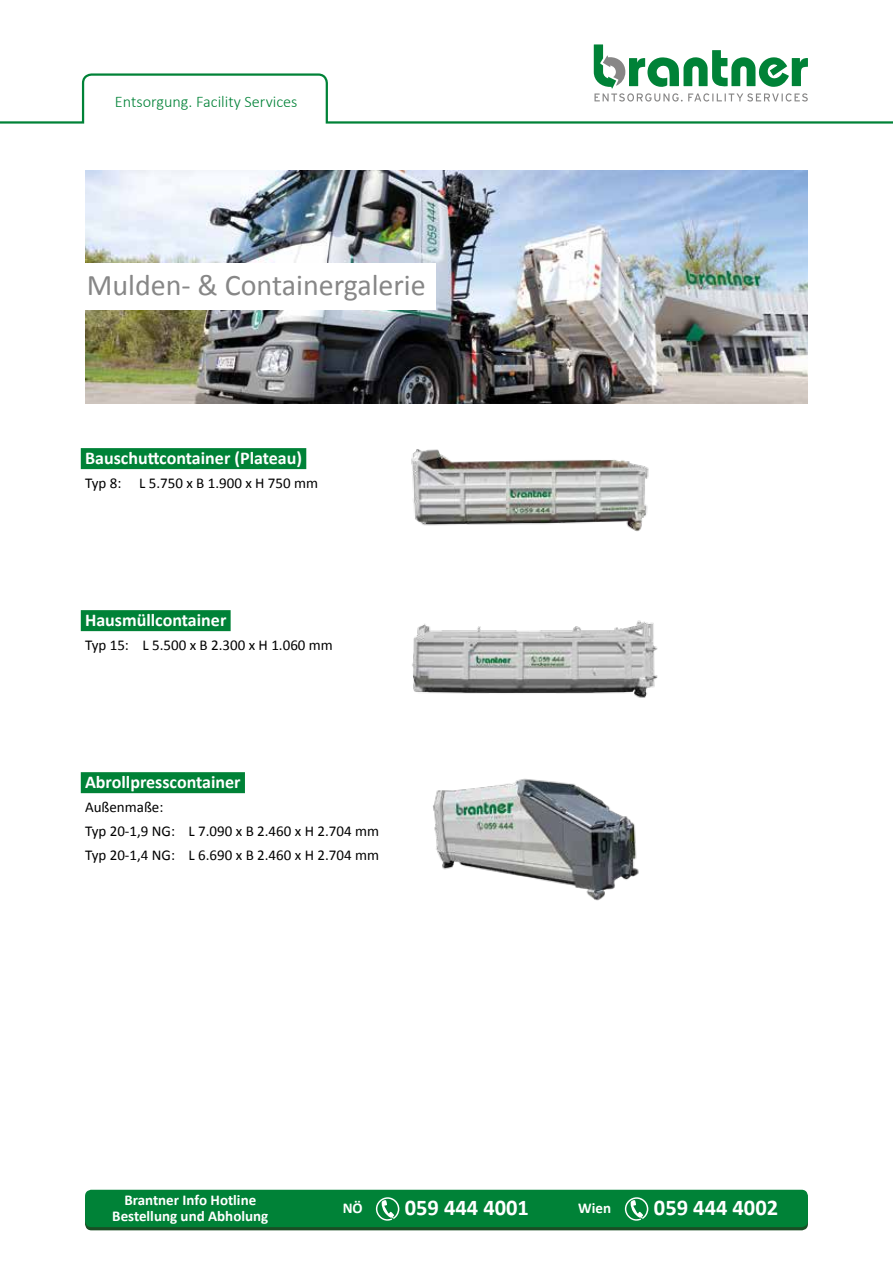
<style>
.page{position:relative;width:893px;height:1263px;background:#fff}
.page>*{position:absolute;margin:0;border:0;box-sizing:border-box;transform-origin:0 0}
.t1{font:30px "Calibri";color:#878787}
.t2{font:700 22.5px "Calibri";color:#fff}
.t3{font:700 18px "Calibri";color:#fff}
.t4{font:300 16.2px "Calibri";color:#008237}
.t5{font:15px/23.7px "Calibri";color:#000}
.t6{font:700 15px/16.5px "Calibri";color:#fff;text-align:center}
</style>
<div class="page">
<svg style="left:0;top:72px;width:893px;height:52px"></svg>
<svg style="left:594px;top:44px;width:214px;height:58px"></svg>
<div style="left:81px;top:448px;width:225px;height:21px;background:#008237"></div>
<div style="left:81px;top:610px;width:150px;height:21px;background:#008237"></div>
<div style="left:81px;top:772px;width:164px;height:21px;background:#008237"></div>
<img style="left:85px;top:170px;width:723px;height:234px">
<div style="left:83px;top:263px;width:353px;height:47px;background:#fff"></div>
<img style="left:433px;top:778px;width:206px;height:123px">
<img style="left:411px;top:449px;width:238px;height:82px">
<img style="left:412px;top:620px;width:246px;height:78px">
<div style="left:85px;top:1193px;width:723px;height:37px;background:#1a4e24;border-radius:6px"></div>
<div style="left:85px;top:1190px;width:723px;height:37px;background:#008237;border-radius:6px"></div>
<svg style="left:376px;top:1197px;width:23px;height:24px"></svg>
<svg style="left:625px;top:1197px;width:23px;height:24px"></svg>
<p class="t4" style="left:115px;top:92px;width:184px">Entsorgung. Facility Services</p>
<h1 class="t1" style="left:87px;top:266px;width:340px">Mulden- &amp; Containergalerie</h1>
<p class="t3" style="left:85px;top:447px;width:218px">Bauschuttcontainer (Plateau)</p>
<p class="t5" style="left:85px;top:471px;width:235px">Typ 8: L 5.750 x B 1.900 x H 750 mm</p>
<p class="t3" style="left:85px;top:609px;width:143px">Hausmüllcontainer</p>
<p class="t5" style="left:85px;top:633px;width:249px">Typ 15: L 5.500 x B 2.300 x H 1.060 mm</p>
<p class="t3" style="left:85px;top:771px;width:157px">Abrollpresscontainer</p>
<p class="t5" style="left:85px;top:795px;width:295px">Außenmaße:<br>Typ 20-1,9 NG: L 7.090 x B 2.460 x H 2.704 mm<br>Typ 20-1,4 NG: L 6.690 x B 2.460 x H 2.704 mm</p>
<p class="t6" style="left:112px;top:1192px;width:158px">Brantner Info Hotline<br>Bestellung und Abholung</p>
<p class="t6" style="left:343px;top:1200px;width:22px">NÖ</p>
<h2 class="t2" style="left:405px;top:1193px;width:126px">059 444 4001</h2>
<p class="t6" style="left:578px;top:1200px;width:34px">Wien</p>
<h2 class="t2" style="left:654px;top:1193px;width:126px">059 444 4002</h2>
</div>
